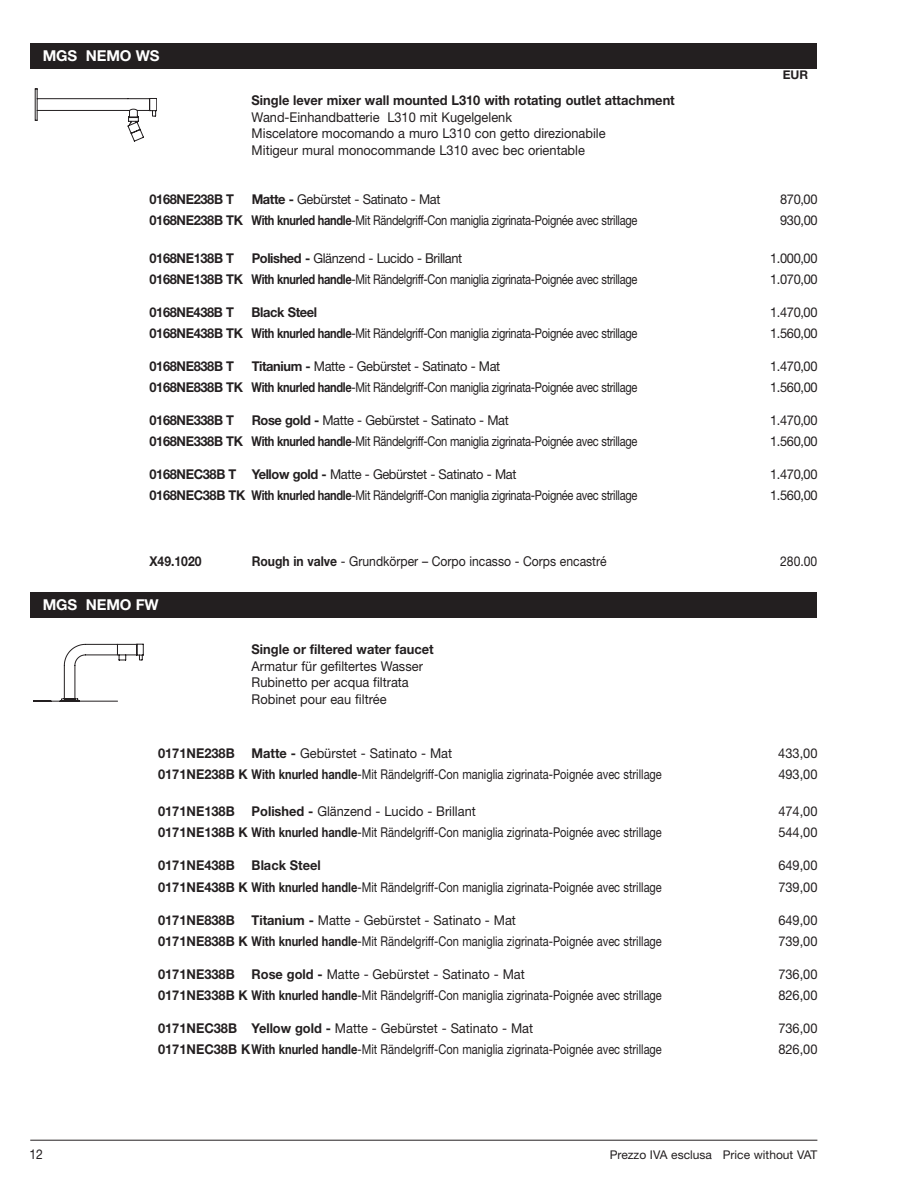
<style>
.page{position:relative;width:920px;height:1184px;background:#fff}
.page>*{position:absolute;margin:0;border:0;box-sizing:border-box;transform-origin:0 0}
.t1{font:700 15px "Helvetica Neue";letter-spacing:-.01em;color:#fff}
.t2{font:13.5px/16.5px "Helvetica Neue";color:#231f20;scale:.95 1}
.t3{font:13.5px "Helvetica Neue";letter-spacing:-.03em;color:#231f20;scale:.82 1}
.t4{font:13.5px "Helvetica Neue";color:#231f20;scale:.82 1}
.t5{font:13.5px "Helvetica Neue";letter-spacing:-.03em;color:#231f20;scale:.95 1}
.t6{font:700 13.5px "Helvetica Neue";color:#231f20;scale:.95 1}
.t7{font:700 13.5px "Helvetica Neue";letter-spacing:-.03em;color:#231f20;scale:.95 1}
.t8{font:13.5px "Helvetica Neue";color:#231f20;scale:.9 1}
.t9{font:700 13.5px "Helvetica Neue";color:#231f20;scale:.9 1}
.t10{font:12px "Helvetica Neue";color:#231f20}
.t11{font:700 12px "Helvetica Neue";color:#231f20}
.s1{font-weight:700}
</style>
<div class="page">
<hr style="left:30px;top:1139px;width:787px;height:1px;background:#231f20">
<div style="left:30px;top:592px;width:787px;height:25px;background:#231f20"></div>
<svg style="left:34px;top:643px;width:110px;height:58px"></svg>
<div style="left:30px;top:43px;width:787px;height:26px;background:#231f20"></div>
<svg style="left:35px;top:88px;width:122px;height:53px"></svg>
<p class="t1" style="left:43px;top:50px;width:118px">MGS NEMO WS</p>
<p class="t6" style="left:251px;top:96px;width:447px">Single lever mixer wall mounted L310 with rotating outlet attachment</p>
<p class="t2" style="left:251px;top:110px;width:374px">Wand-Einhandbatterie L310 mit Kugelgelenk<br>Miscelatore mocomando a muro L310 con getto direzionabile<br>Mitigeur mural monocommande L310 avec bec orientable</p>
<p class="t11" style="left:782px;top:70px;width:27px">EUR</p>
<p class="t7" style="left:149px;top:195px;width:90px">0168NE238B T</p>
<p class="t5" style="left:252px;top:195px;width:200px"><span class="s1">Matte -</span> Gebürstet - Satinato - Mat</p>
<p class="t2" style="left:780px;top:193px;width:41px">870,00</p>
<p class="t3" style="left:149px;top:216px;width:596px"><span class="s1">0168NE238B TK With knurled handle</span>-Mit Rändelgriff-Con maniglia zigrinata-Poignée avec strillage</p>
<p class="t2" style="left:780px;top:214px;width:41px">930,00</p>
<p class="t7" style="left:149px;top:253px;width:90px">0168NE138B T</p>
<p class="t5" style="left:252px;top:253px;width:223px"><span class="s1">Polished -</span> Glänzend - Lucido - Brillant</p>
<p class="t2" style="left:770px;top:251px;width:51px">1.000,00</p>
<p class="t3" style="left:149px;top:274px;width:596px"><span class="s1">0168NE138B TK With knurled handle</span>-Mit Rändelgriff-Con maniglia zigrinata-Poignée avec strillage</p>
<p class="t2" style="left:770px;top:272px;width:51px">1.070,00</p>
<p class="t7" style="left:149px;top:307px;width:90px">0168NE438B T</p>
<p class="t7" style="left:251px;top:307px;width:70px">Black Steel</p>
<p class="t2" style="left:770px;top:305px;width:51px">1.470,00</p>
<p class="t3" style="left:149px;top:328px;width:596px"><span class="s1">0168NE438B TK With knurled handle</span>-Mit Rändelgriff-Con maniglia zigrinata-Poignée avec strillage</p>
<p class="t2" style="left:770px;top:326px;width:51px">1.560,00</p>
<p class="t7" style="left:149px;top:361px;width:90px">0168NE838B T</p>
<p class="t5" style="left:252px;top:361px;width:263px"><span class="s1">Titanium -</span> Matte - Gebürstet - Satinato - Mat</p>
<p class="t2" style="left:770px;top:359px;width:51px">1.470,00</p>
<p class="t3" style="left:149px;top:382px;width:596px"><span class="s1">0168NE838B TK With knurled handle</span>-Mit Rändelgriff-Con maniglia zigrinata-Poignée avec strillage</p>
<p class="t2" style="left:770px;top:380px;width:51px">1.560,00</p>
<p class="t7" style="left:149px;top:415px;width:90px">0168NE338B T</p>
<p class="t5" style="left:252px;top:415px;width:272px"><span class="s1">Rose gold -</span> Matte - Gebürstet - Satinato - Mat</p>
<p class="t2" style="left:770px;top:413px;width:51px">1.470,00</p>
<p class="t3" style="left:149px;top:436px;width:596px"><span class="s1">0168NE338B TK With knurled handle</span>-Mit Rändelgriff-Con maniglia zigrinata-Poignée avec strillage</p>
<p class="t2" style="left:770px;top:434px;width:51px">1.560,00</p>
<p class="t5" style="left:149px;top:469px;width:387px"><span class="s1">0168NEC38B T Yellow gold -</span> Matte - Gebürstet - Satinato - Mat</p>
<p class="t2" style="left:770px;top:467px;width:51px">1.470,00</p>
<p class="t3" style="left:149px;top:490px;width:596px"><span class="s1">0168NEC38B TK With knurled handle</span>-Mit Rändelgriff-Con maniglia zigrinata-Poignée avec strillage</p>
<p class="t2" style="left:770px;top:488px;width:51px">1.560,00</p>
<p class="t9" style="left:149px;top:556px;width:59px">X49.1020</p>
<p class="t8" style="left:252px;top:556px;width:396px"><span class="s1">Rough in valve</span> - Grundkörper – Corpo incasso - Corps encastré</p>
<p class="t8" style="left:780px;top:556px;width:43px">280.00</p>
<p class="t1" style="left:43px;top:599px;width:117px">MGS NEMO FW</p>
<p class="t6" style="left:251px;top:644px;width:193px">Single or filtered water faucet</p>
<p class="t2" style="left:251px;top:659px;width:182px">Armatur für gefiltertes Wasser<br>Rubinetto per acqua filtrata<br>Robinet pour eau filtrée</p>
<p class="t6" style="left:158px;top:748px;width:82px">0171NE238B</p>
<p class="t2" style="left:251px;top:746px;width:212px"><span class="s1">Matte -</span> Gebürstet - Satinato - Mat</p>
<p class="t2" style="left:778px;top:746px;width:43px">433,00</p>
<p class="t4" style="left:158px;top:769px;width:616px"><span class="s1">0171NE238B K With knurled handle</span>-Mit Rändelgriff-Con maniglia zigrinata-Poignée avec strillage</p>
<p class="t2" style="left:778px;top:767px;width:43px">493,00</p>
<p class="t6" style="left:158px;top:806px;width:82px">0171NE138B</p>
<p class="t2" style="left:251px;top:804px;width:237px"><span class="s1">Polished -</span> Glänzend - Lucido - Brillant</p>
<p class="t2" style="left:778px;top:804px;width:43px">474,00</p>
<p class="t4" style="left:158px;top:827px;width:616px"><span class="s1">0171NE138B K With knurled handle</span>-Mit Rändelgriff-Con maniglia zigrinata-Poignée avec strillage</p>
<p class="t2" style="left:778px;top:825px;width:43px">544,00</p>
<p class="t6" style="left:158px;top:860px;width:82px">0171NE438B</p>
<p class="t6" style="left:251px;top:860px;width:74px">Black Steel</p>
<p class="t2" style="left:778px;top:858px;width:43px">649,00</p>
<p class="t4" style="left:158px;top:881px;width:616px"><span class="s1">0171NE438B K With knurled handle</span>-Mit Rändelgriff-Con maniglia zigrinata-Poignée avec strillage</p>
<p class="t2" style="left:778px;top:879px;width:43px">739,00</p>
<p class="t6" style="left:158px;top:914px;width:82px">0171NE838B</p>
<p class="t2" style="left:251px;top:912px;width:280px"><span class="s1">Titanium -</span> Matte - Gebürstet - Satinato - Mat</p>
<p class="t2" style="left:778px;top:912px;width:43px">649,00</p>
<p class="t4" style="left:158px;top:935px;width:616px"><span class="s1">0171NE838B K With knurled handle</span>-Mit Rändelgriff-Con maniglia zigrinata-Poignée avec strillage</p>
<p class="t2" style="left:778px;top:933px;width:43px">739,00</p>
<p class="t6" style="left:158px;top:968px;width:82px">0171NE338B</p>
<p class="t2" style="left:251px;top:966px;width:289px"><span class="s1">Rose gold -</span> Matte - Gebürstet - Satinato - Mat</p>
<p class="t2" style="left:778px;top:966px;width:43px">736,00</p>
<p class="t4" style="left:158px;top:989px;width:616px"><span class="s1">0171NE338B K With knurled handle</span>-Mit Rändelgriff-Con maniglia zigrinata-Poignée avec strillage</p>
<p class="t2" style="left:778px;top:987px;width:43px">826,00</p>
<p class="t2" style="left:158px;top:1020px;width:396px"><span class="s1">0171NEC38B Yellow gold -</span> Matte - Gebürstet - Satinato - Mat</p>
<p class="t2" style="left:778px;top:1020px;width:43px">736,00</p>
<p class="t4" style="left:158px;top:1043px;width:616px"><span class="s1">0171NEC38B KWith knurled handle</span>-Mit Rändelgriff-Con maniglia zigrinata-Poignée avec strillage</p>
<p class="t2" style="left:778px;top:1041px;width:43px">826,00</p>
<p class="t8" style="left:30px;top:1148px;width:16px">12</p>
<p class="t10" style="left:609px;top:1150px;width:209px">Prezzo IVA esclusa Price without VAT</p>
</div>
